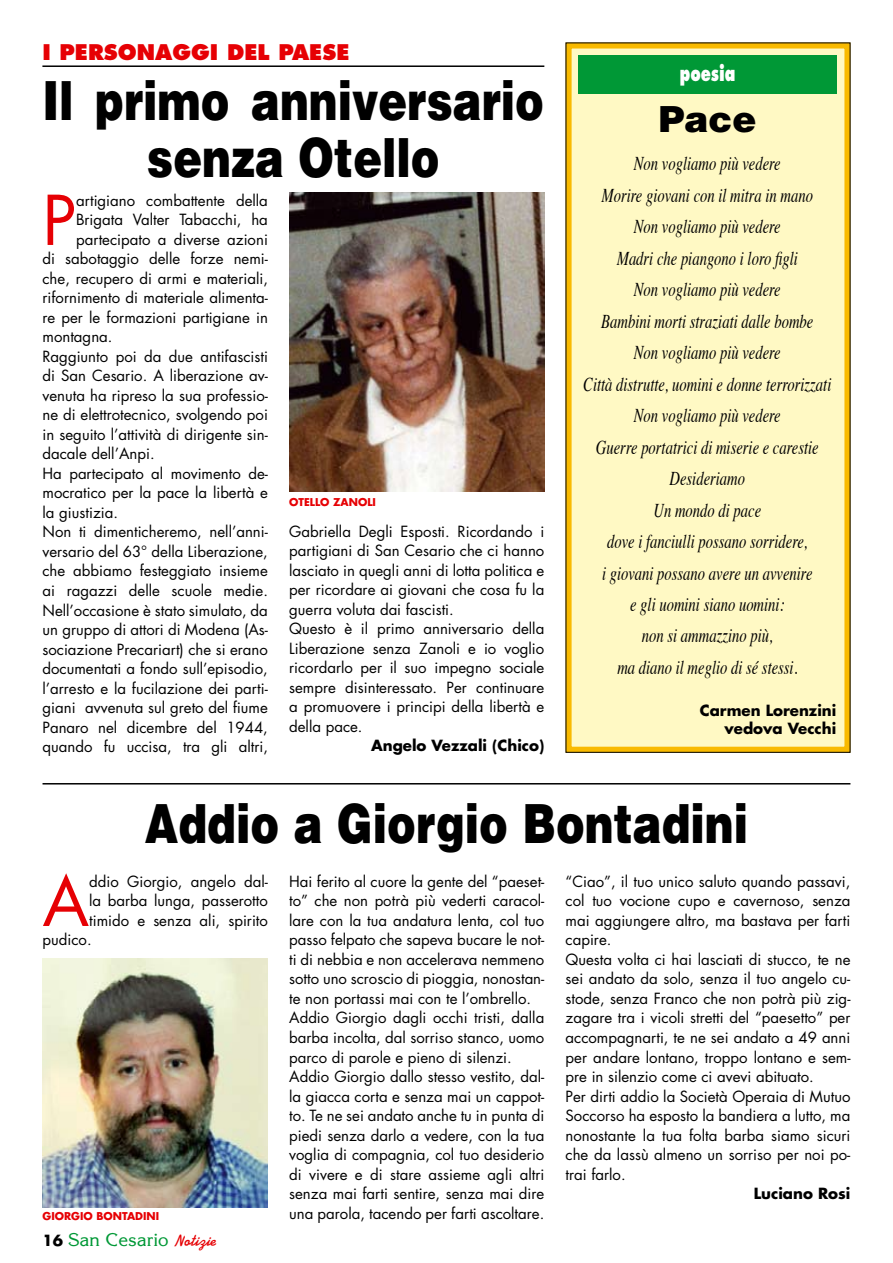
<style>
.page{position:relative;width:893px;height:1263px;background:#fff}
.page>*{position:absolute;margin:0;border:0;box-sizing:border-box;transform-origin:0 0}
.t1{font:66.75px "Futura Std";color:#e60004}
.t2{font:900 54px/57px "Helvetica LT Std";color:#000;text-align:center;scale:.8 1}
.t3{font:900 36px "Helvetica LT Std";color:#000}
.t4{font:800 21px "Futura Std";color:#e60004}
.t5{font:800 21px "Futura Std";color:#fff;scale:.7 1}
.t6{font:italic 19.5px/31.5px "Times";color:#000;text-align:center;scale:.75 1}
.t7{font:18px "Korinna Std";color:#009836}
.t8{font:15px/19.5px "Futura Std";color:#000}
.t9{font:700 15px/18px "Futura Std";color:#000;text-align:right}
.t10{font:700 10.5px "Futura Std";color:#e60004}
.s1{font-family:"Futura Std";font-weight:700;font-size:15px;color:#000}
.s2{font-family:"Swing";font-weight:700;color:#e60004}
</style>
<div class="page">
<hr style="left:42px;top:65px;width:502px;height:2px;background:#000">
<div style="left:566px;top:43px;width:284px;height:710px;background:#fff9c4;border:6px solid #f9ba00"></div>
<div style="left:578px;top:55px;width:259px;height:39px;background:#009836"></div>
<hr style="left:43px;top:783px;width:807px;height:1px;background:#000">
<img style="left:289px;top:193px;width:255px;height:299px">
<img style="left:43px;top:958px;width:225px;height:250px">
<h3 class="t4" style="left:42px;top:39px;width:308px">I PERSONAGGI DEL PAESE</h3>
<h2 class="t2" style="left:42px;top:70px;width:628px">Il primo anniversario senza Otello</h2>
<h1 class="t1" style="left:43px;top:178px;width:28px">P</h1>
<p class="t8" style="left:76px;top:191px;width:193px">artigiano combattente della</p>
<p class="t8" style="left:76px;top:210px;width:193px">Brigata Valter Tabacchi, ha</p>
<p class="t8" style="left:76px;top:230px;width:193px">partecipato a diverse azioni</p>
<p class="t8" style="left:43px;top:249px;width:227px">di sabotaggio delle forze nemi-</p>
<p class="t8" style="left:43px;top:269px;width:227px">che, recupero di armi e materiali,</p>
<p class="t8" style="left:43px;top:288px;width:227px">rifornimento di materiale alimenta-</p>
<p class="t8" style="left:43px;top:308px;width:227px">re per le formazioni partigiane in</p>
<p class="t8" style="left:43px;top:327px;width:72px">montagna.</p>
<p class="t8" style="left:43px;top:347px;width:227px">Raggiunto poi da due antifascisti</p>
<p class="t8" style="left:43px;top:366px;width:227px">di San Cesario. A liberazione av-</p>
<p class="t8" style="left:42px;top:386px;width:227px">venuta ha ripreso la sua professio-</p>
<p class="t8" style="left:42px;top:405px;width:227px">ne di elettrotecnico, svolgendo poi</p>
<p class="t8" style="left:42px;top:425px;width:227px">in seguito l’attività di dirigente sin-</p>
<p class="t8" style="left:42px;top:444px;width:114px">dacale dell’Anpi.</p>
<p class="t8" style="left:42px;top:464px;width:227px">Ha partecipato al movimento de-</p>
<p class="t8" style="left:42px;top:483px;width:227px">mocratico per la pace la libertà e</p>
<p class="t8" style="left:42px;top:503px;width:77px">la giustizia.</p>
<p class="t8" style="left:42px;top:522px;width:227px">Non ti dimenticheremo, nell’anni-</p>
<p class="t8" style="left:42px;top:542px;width:227px">versario del 63° della Liberazione,</p>
<p class="t8" style="left:42px;top:561px;width:227px">che abbiamo festeggiato insieme</p>
<p class="t8" style="left:42px;top:581px;width:227px">ai ragazzi delle scuole medie.</p>
<p class="t8" style="left:42px;top:600px;width:227px">Nell’occasione è stato simulato, da</p>
<p class="t8" style="left:42px;top:620px;width:227px">un gruppo di attori di Modena (As-</p>
<p class="t8" style="left:42px;top:639px;width:227px">sociazione Precariart) che si erano</p>
<p class="t8" style="left:42px;top:659px;width:227px">documentati a fondo sull’episodio,</p>
<p class="t8" style="left:42px;top:678px;width:227px">l’arresto e la fucilazione dei parti-</p>
<p class="t8" style="left:42px;top:698px;width:227px">giani avvenuta sul greto del fiume</p>
<p class="t8" style="left:42px;top:717px;width:227px">Panaro nel dicembre del 1944,</p>
<p class="t8" style="left:42px;top:737px;width:227px">quando fu uccisa, tra gli altri,</p>
<p class="t10" style="left:289px;top:495px;width:54px">Otello zan</p>
<p class="t10" style="left:358px;top:495px;width:14px">oli</p>
<p class="t8" style="left:289px;top:522px;width:257px">Gabriella Degli Esposti. Ricordando i partigiani di San Cesario che ci hanno lasciato in quegli anni di lotta politica e per ricordare ai giovani che cosa fu la guerra voluta dai fascisti.<br>Questo è il primo anniversario della Liberazione senza Zanoli e io voglio ricordarlo per il suo impegno sociale sempre disinteressato. Per continuare a promuovere i principi della libertà e della pace.</p>
<p class="t9" style="left:371px;top:736px;width:175px">Angelo Vezzali (Chico)</p>
<h3 class="t5" style="left:680px;top:60px;width:81px">poesia</h3>
<h3 class="t3" style="left:659px;top:96px;width:100px">Pace</h3>
<p class="t6" style="left:583px;top:147px;width:332px">Non vogliamo più vedere<br>Morire giovani con il mitra in mano<br>Non vogliamo più vedere<br>Madri che piangono i loro figli<br>Non vogliamo più vedere<br>Bambini morti straziati dalle bombe<br>Non vogliamo più vedere<br>Città distrutte, uomini e donne terrorizzati<br>Non vogliamo più vedere<br>Guerre portatrici di miserie e carestie<br>Desideriamo<br>Un mondo di pace<br>dove i fanciulli possano sorridere,<br>i giovani possano avere un avvenire<br>e gli uomini siano uomini:<br>non si ammazzino più,<br>ma diano il meglio di sé stessi.</p>
<p class="t9" style="left:700px;top:701px;width:138px">Carmen Lorenzini vedova Vecchi</p>
<h2 class="t2" style="left:145px;top:794px;width:756px">Addio a Giorgio Bontadini</h2>
<h1 class="t1" style="left:43px;top:859px;width:47px">A</h1>
<p class="t8" style="left:89px;top:872px;width:180px">ddio Giorgio, angelo dal-</p>
<p class="t8" style="left:89px;top:891px;width:180px">la barba lunga, passerotto</p>
<p class="t8" style="left:89px;top:911px;width:180px">timido e senza ali, spirito</p>
<p class="t8" style="left:43px;top:930px;width:51px">pudico.</p>
<p class="t10" style="left:43px;top:1209px;width:118px">GIORGIO BONTADINI</p>
<p class="t7" style="left:43px;top:1228px;width:175px"><span class="s1">16</span> San Cesario <span class="s2">Notizie</span></p>
<p class="t8" style="left:289px;top:872px;width:257px">Hai ferito al cuore la gente del “paeset&shy;to” che non potrà più vederti caracol&shy;lare con la tua andatura lenta, col tuo passo felpato che sapeva bucare le not&shy;ti di nebbia e non accelerava nemmeno sotto uno scroscio di pioggia, nonostan&shy;te non portassi mai con te l’ombrello.<br>Addio Giorgio dagli occhi tristi, dalla barba incolta, dal sorriso stanco, uomo parco di parole e pieno di silenzi.<br>Addio Giorgio dallo stesso vestito, dal&shy;la giacca corta e senza mai un cappot&shy;to. Te ne sei andato anche tu in punta di piedi senza darlo a vedere, con la tua voglia di compagnia, col tuo desiderio di vivere e di stare assieme agli altri senza mai farti sentire, senza mai dire una parola, tacendo per farti ascoltare.</p>
<p class="t8" style="left:566px;top:872px;width:286px">“Ciao”, il tuo unico saluto quando passavi, col tuo vocione cupo e cavernoso, senza mai aggiungere altro, ma bastava per farti capire.<br>Questa volta ci hai lasciati di stucco, te ne sei andato da solo, senza il tuo angelo cu&shy;stode, senza Franco che non potrà più zig&shy;zagare tra i vicoli stretti del “paesetto” per accompagnarti, te ne sei andato a 49 anni per andare lontano, troppo lontano e sem&shy;pre in silenzio come ci avevi abituato.<br>Per dirti addio la Società Operaia di Mutuo Soccorso ha esposto la bandiera a lutto, ma nonostante la tua folta barba siamo sicuri che da lassù almeno un sorriso per noi po&shy;trai farlo.</p>
<p class="t9" style="left:754px;top:1184px;width:98px">Luciano Rosi</p>
</div>
